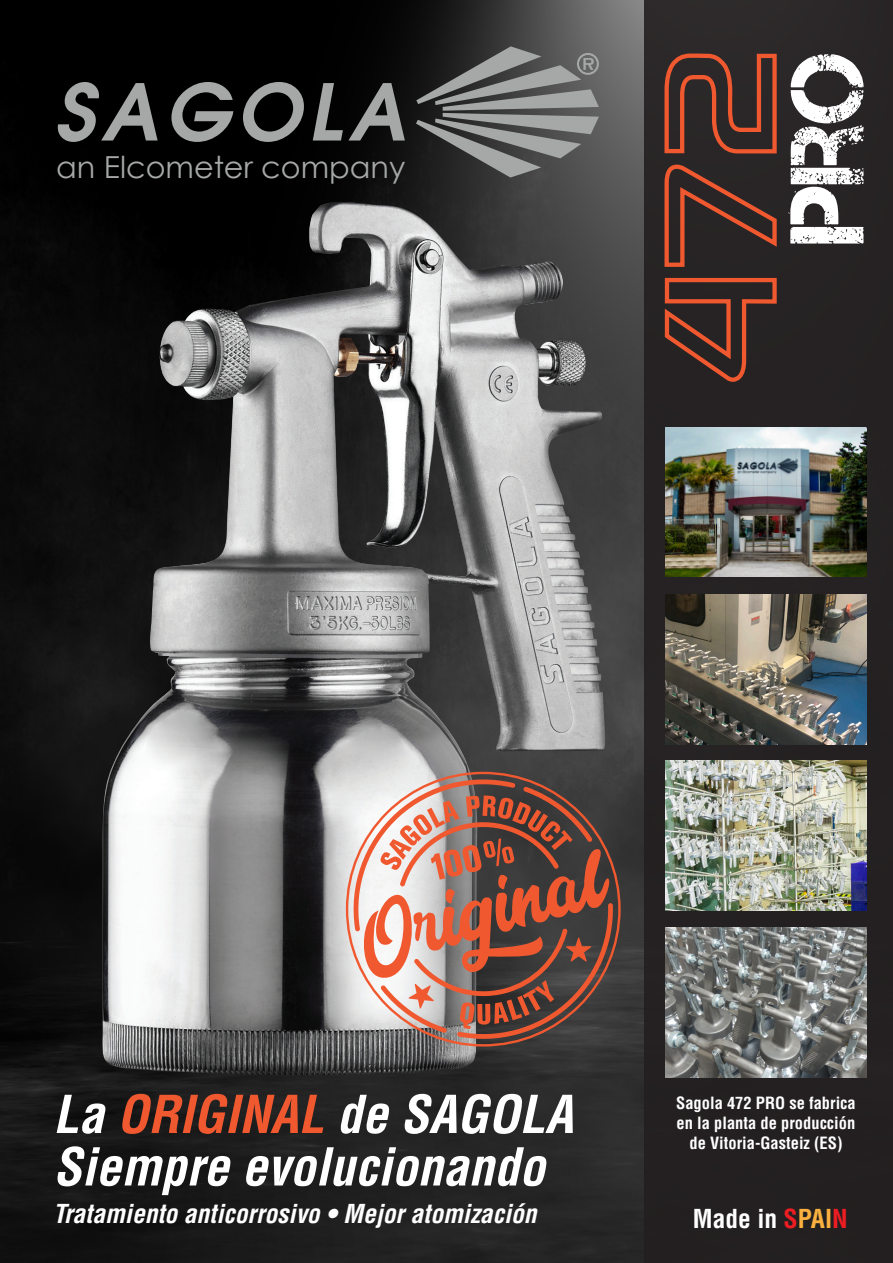
<style>
.page{position:relative;width:893px;height:1263px;background:#fff}
.page>*{position:absolute;margin:0;border:0;box-sizing:border-box;transform-origin:0 0}
.t1{font:103.95px "Captureit";color:#fff}
.t2{font:italic 700 condensed 51px/52.5px "Helvetica LT Std";color:#fff}
.t3{font:30.3px "Century Gothic";color:#a6a8a8}
.t4{font:italic 700 condensed 25.5px "Helvetica LT Std";color:#fff}
.t5{font:700 condensed 25.5px "Helvetica LT Std";color:#fff}
.t6{font:700 condensed 16.5px/19.8px "Helvetica LT Std";color:#fff;text-align:center}
.s1{color:#f05930}
.s2{color:#ee1d23}
.s3{color:#fbb03f}
</style>
<div class="page">
<img style="left:0;top:0;width:644px;height:1263px">
<svg style="left:58px;top:82px;width:100px;height:60px;background:#464747"></svg>
<svg style="left:171px;top:82px;width:62px;height:60px;background:#505151"></svg>
<svg style="left:243px;top:82px;width:61px;height:60px;background:#4a4b4b"></svg>
<svg style="left:313px;top:83px;width:92px;height:58px;background:#464747"></svg>
<svg style="left:416px;top:46px;width:183px;height:132px;background:#646565"></svg>
<div style="left:644px;top:0;width:249px;height:1263px;background:#231f20"></div>
<img style="left:101px;top:206px;width:505px;height:869px">
<svg style="left:664px;top:277px;width:113px;height:105px"></svg>
<svg style="left:664px;top:164px;width:113px;height:103px"></svg>
<svg style="left:664px;top:53px;width:113px;height:101px"></svg>
<img style="left:666px;top:427px;width:200px;height:150px">
<img style="left:666px;top:594px;width:200px;height:150px">
<img style="left:666px;top:760px;width:200px;height:150px">
<img style="left:666px;top:928px;width:200px;height:149px">
<svg style="left:346px;top:772px;width:275px;height:274px;background:#82736e"></svg>
<svg style="left:352px;top:778px;width:261px;height:262px;background:#9f7468"></svg>
<h3 class="t3" style="left:56px;top:146px;width:351px">an Elcometer company</h3>
<h1 class="t1" style="left:769px;top:244px;width:194px;rotate:-90deg">pro</h1>
<h2 class="t2" style="left:53px;top:1089px;width:521px">La <span class="s1">ORIGINAL</span> de SAGOLA<br>Siempre evolucionando</h2>
<h3 class="t4" style="left:53px;top:1198px;width:485px">Tratamiento anticorrosivo • Mejor atomización</h3>
<p class="t6" style="left:676px;top:1093px;width:181px">Sagola 472 PRO se fabrica en la planta de producción de Vitoria-Gasteiz (ES)</p>
<h3 class="t5" style="left:693px;top:1202px;width:156px">Made in <span class="s2">S</span><span class="s3">PAI</span><span class="s2">N</span></h3>
</div>
